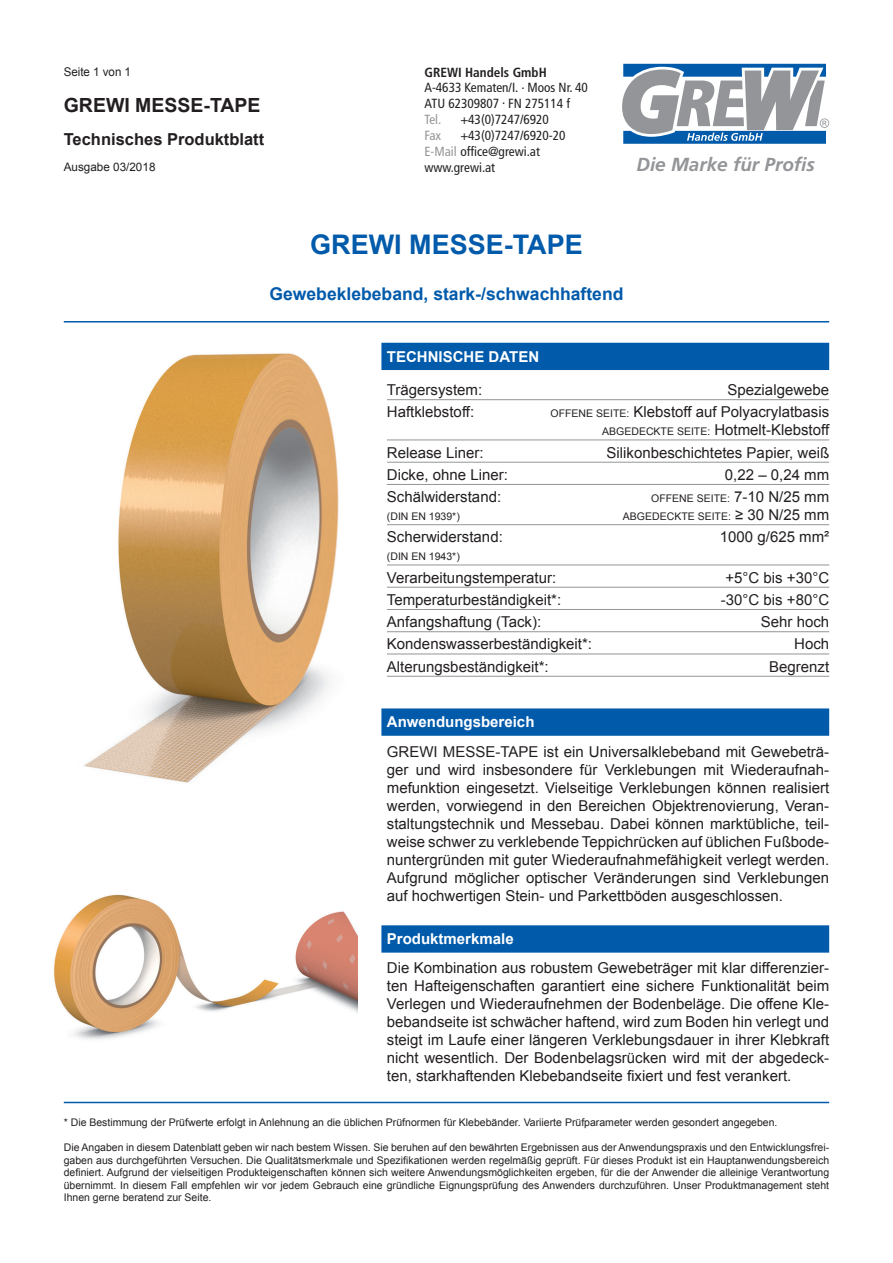
<style>
.page{position:relative;width:893px;height:1263px;background:#fff}
.page>*{position:absolute;margin:0;border:0;box-sizing:border-box;transform-origin:0 0}
.t1{font:700 27px "Arial";color:#015aaa}
.t2{font:700 19.5px "Arial";color:#231f20}
.t3{font:italic 700 18.9px "Frutiger";color:#939598}
.t4{font:700 17.55px "Arial";color:#015aaa}
.t5{font:700 16.5px "Arial";color:#231f20}
.t6{font:15px/18px "Arial";color:#231f20;text-align:justify}
.t7{font:700 15px "Arial";color:#fff}
.t8{font:condensed 13.2px/15.9px "Frutiger";color:#231f20}
.t9{font:700 condensed 13.2px "Frutiger";color:#231f20}
.t10{font:condensed 13.2px "Frutiger";letter-spacing:-.02em;color:#939598}
.t11{font:12px "Arial";color:#231f20;scale:.96 1}
.t12{font:11.7px "Arial";color:#231f20}
.t13{font:10.5px/12.6px "Arial";color:#231f20;text-align:justify}
.s1{color:#939598}
.s2{font-size:10.5px}
.s3{font-size:15px}
</style>
<div class="page">
<svg style="left:622px;top:64px;width:207px;height:80px"></svg>
<img style="left:53px;top:894px;width:304px;height:146px">
<img style="left:84px;top:342px;width:303px;height:441px">
<div style="left:381px;top:343px;width:448px;height:27px;background:#015aaa"></div>
<hr style="left:387px;top:399px;width:442px;height:1px;background:#939598">
<hr style="left:387px;top:440px;width:442px;height:1px;background:#939598">
<hr style="left:387px;top:462px;width:442px;height:1px;background:#939598">
<hr style="left:387px;top:484px;width:442px;height:1px;background:#939598">
<hr style="left:387px;top:524px;width:442px;height:1px;background:#939598">
<hr style="left:387px;top:565px;width:442px;height:1px;background:#939598">
<hr style="left:387px;top:587px;width:442px;height:1px;background:#939598">
<hr style="left:387px;top:609px;width:442px;height:1px;background:#939598">
<hr style="left:387px;top:631px;width:442px;height:1px;background:#939598">
<hr style="left:387px;top:654px;width:442px;height:1px;background:#939598">
<hr style="left:387px;top:676px;width:442px;height:1px;background:#939598">
<div style="left:381px;top:708px;width:448px;height:28px;background:#015aaa"></div>
<hr style="left:64px;top:321px;width:765px;height:1px;background:#015aaa">
<hr style="left:64px;top:1102px;width:765px;height:1px;background:#015aaa">
<div style="left:381px;top:925px;width:448px;height:28px;background:#015aaa"></div>
<p class="t11" style="left:64px;top:64px;width:72px">Seite 1 von 1</p>
<h2 class="t2" style="left:64px;top:92px;width:198px">GREWI MESSE-TAPE</h2>
<p class="t5" style="left:64px;top:128px;width:202px">Technisches Produktblatt</p>
<p class="t12" style="left:64px;top:160px;width:93px">Ausgabe 03/2018</p>
<p class="t9" style="left:424px;top:64px;width:124px">GREWI Handels GmbH</p>
<p class="t8" style="left:424px;top:80px;width:165px">A-4633 Kematen/I. . Moos Nr. 40<br>ATU 62309807 . FN 275114 f</p>
<p class="t10" style="left:424px;top:112px;width:18px">Tel.</p>
<p class="t8" style="left:460px;top:112px;width:90px">+43(0)7247/6920</p>
<p class="t10" style="left:424px;top:128px;width:18px">Fax</p>
<p class="t8" style="left:424px;top:128px;width:143px;text-indent:36px">+43(0)7247/6920-20<br><span class="s1">E-Mail</span> office@grewi.at www.grewi.at</p>
<p class="t3" style="left:636px;top:153px;width:180px">Die Marke für Profis</p>
<h1 class="t1" style="left:310px;top:226px;width:274px">GREWI MESSE-TAPE</h1>
<p class="t4" style="left:269px;top:282px;width:356px">Gewebeklebeband, stark-/schwachhaftend</p>
<p class="t7" style="left:387px;top:346px;width:154px">TECHNISCHE DATEN</p>
<p class="t6" style="left:387px;top:381px;width:97px">Trägersystem:</p>
<p class="t6" style="left:727px;top:381px;width:103px">Spezialgewebe</p>
<p class="t6" style="left:387px;top:403px;width:89px">Haftklebstoff:</p>
<p class="t6" style="left:551px;top:403px;width:280px;text-align:right"><span class="s2">OFFENE SEITE:</span> Klebstoff auf Polyacrylatbasis<br><span class="s2">ABGEDECKTE SEITE:</span> Hotmelt-Klebstoff</p>
<p class="t6" style="left:387px;top:443px;width:98px">Release Liner:</p>
<p class="t6" style="left:607px;top:443px;width:224px">Silikonbeschichtetes Papier, weiß</p>
<p class="t6" style="left:387px;top:466px;width:122px">Dicke, ohne Liner:</p>
<p class="t6" style="left:725px;top:466px;width:106px">0,22 – 0,24 mm</p>
<p class="t6" style="left:387px;top:488px;width:116px">Schälwiderstand:</p>
<p class="t13" style="left:651px;top:492px;width:179px">OFFENE SEITE: <span class="s3">7-10 N/25 mm</span></p>
<p class="t13" style="left:387px;top:510px;width:74px">(DIN EN 1939*)</p>
<p class="t13" style="left:623px;top:510px;width:208px">ABGEDECKTE SEITE: <span class="s3">≥ 30 N/25 mm</span></p>
<p class="t6" style="left:387px;top:528px;width:117px">Scherwiderstand:</p>
<p class="t6" style="left:720px;top:528px;width:111px">1000 g/625 mm²</p>
<p class="t13" style="left:387px;top:550px;width:74px">(DIN EN 1943*)</p>
<p class="t6" style="left:387px;top:568px;width:171px">Verarbeitungstemperatur:</p>
<p class="t6" style="left:725px;top:568px;width:105px">+5°C bis +30°C</p>
<p class="t6" style="left:387px;top:591px;width:176px">Temperaturbeständigkeit*:</p>
<p class="t6" style="left:721px;top:591px;width:110px">-30°C bis +80°C</p>
<p class="t6" style="left:387px;top:613px;width:156px">Anfangshaftung (Tack):</p>
<p class="t6" style="left:761px;top:613px;width:70px">Sehr hoch</p>
<p class="t6" style="left:387px;top:635px;width:207px">Kondenswasserbeständigkeit*:</p>
<p class="t6" style="left:794px;top:635px;width:37px">Hoch</p>
<p class="t6" style="left:387px;top:657px;width:163px">Alterungsbeständigkeit*:</p>
<p class="t6" style="left:769px;top:657px;width:62px">Begrenzt</p>
<p class="t7" style="left:387px;top:712px;width:149px">Anwendungsbereich</p>
<p class="t6" style="left:387px;top:742px;width:444px">GREWI MESSE-TAPE ist ein Universalklebeband mit Gewebeträ&shy;ger und wird insbesondere für Verklebungen mit Wiederaufnah&shy;mefunktion eingesetzt. Vielseitige Verklebungen können realisiert werden, vorwiegend in den Bereichen Objektrenovierung, Veran&shy;staltungstechnik und Messebau. Dabei können marktübliche, teil&shy;weise schwer zu verklebende Teppichrücken auf üblichen Fußbode&shy;nuntergründen mit guter Wiederaufnahmefähigkeit verlegt werden.<br>Aufgrund möglicher optischer Veränderungen sind Verklebungen auf hochwertigen Stein- und Parkettböden ausgeschlossen.</p>
<p class="t7" style="left:387px;top:929px;width:128px">Produktmerkmale</p>
<p class="t6" style="left:387px;top:959px;width:444px">Die Kombination aus robustem Gewebeträger mit klar differenzier&shy;ten Hafteigenschaften garantiert eine sichere Funktionalität beim Verlegen und Wiederaufnehmen der Bodenbeläge. Die offene Kle&shy;bebandseite ist schwächer haftend, wird zum Boden hin verlegt und steigt im Laufe einer längeren Verklebungsdauer in ihrer Klebkraft nicht wesentlich. Der Bodenbelagsrücken wird mit der abgedeck&shy;ten, starkhaftenden Klebebandseite fixiert und fest verankert.</p>
<p class="t13" style="left:64px;top:1116px;width:715px">* Die Bestimmung der Prüfwerte erfolgt in Anlehnung an die üblichen Prüfnormen für Klebebänder. Variierte Prüfparameter werden gesondert angegeben.</p>
<p class="t13" style="left:64px;top:1141px;width:767px">Die Angaben in diesem Datenblatt geben wir nach bestem Wissen. Sie beruhen auf den bewährten Ergebnissen aus der Anwendungspraxis und den Entwicklungsfrei&shy;gaben aus durchgeführten Versuchen. Die Qualitätsmerkmale und Spezifikationen werden regelmäßig geprüft. Für dieses Produkt ist ein Hauptanwendungsbereich definiert. Aufgrund der vielseitigen Produkteigenschaften können sich weitere Anwendungsmöglichkeiten ergeben, für die der Anwender die alleinige Verantwortung übernimmt. In diesem Fall empfehlen wir vor jedem Gebrauch eine gründliche Eignungsprüfung des Anwenders durchzuführen. Unser Produktmanagement steht Ihnen gerne beratend zur Seite.</p>
</div>
